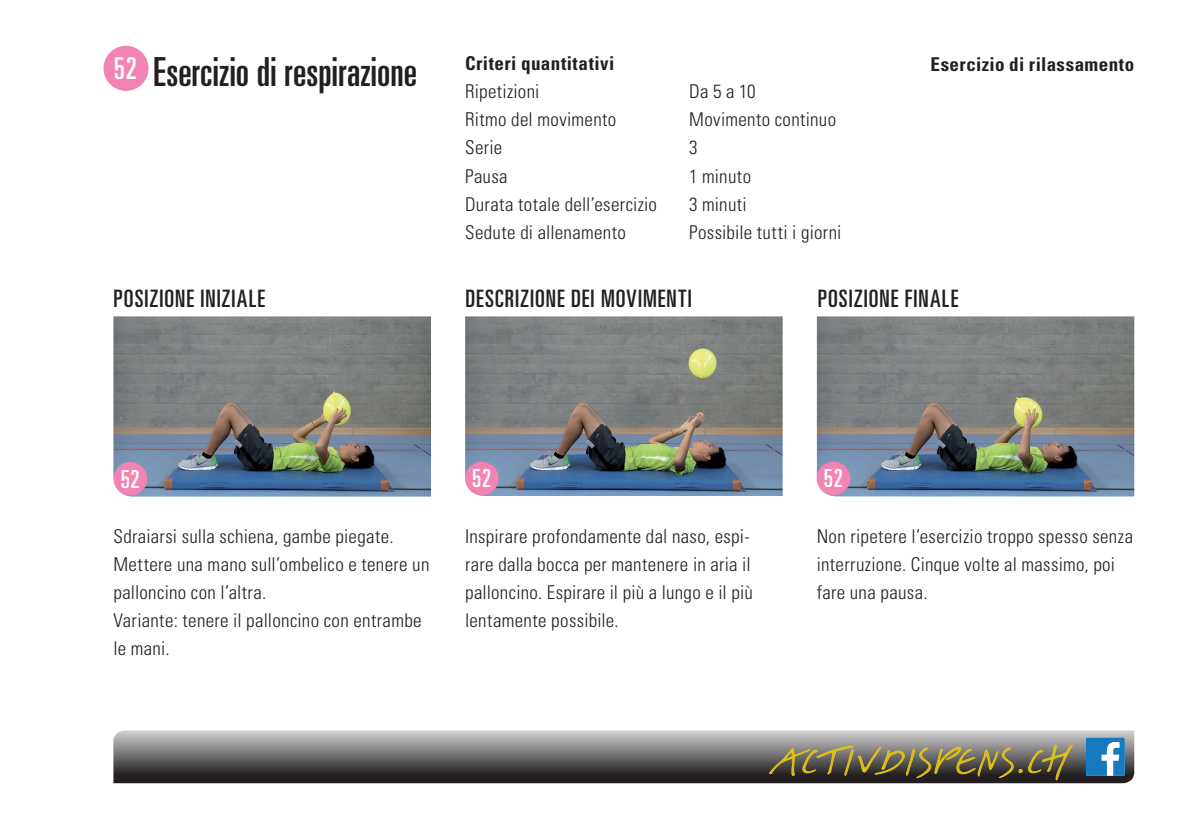
<style>
.page{position:relative;width:1191px;height:840px;background:#fff}
.page>*{position:absolute;margin:0;border:0;box-sizing:border-box;transform-origin:0 0}
.t1{font:ultra-condensed 40px "Univers LT Std";color:#231f20}
.t2{font:35.2px "Linotype Belle";letter-spacing:-.02em;color:#dec218}
.t3{font:ultra-condensed 30px "Univers LT Std";color:#fff}
.t4{font:ultra-condensed 24.8px "Univers LT Std";color:#fff}
.t5{font:ultra-condensed 24px "Univers LT Std";letter-spacing:.045em;color:#231f20}
.t6{font:300 condensed 19px/28px "Univers LT Std";letter-spacing:.02em;color:#231f20}
.t7{font:700 condensed 19px "Univers LT Std";letter-spacing:.025em;color:#231f20}
</style>
<div class="page">
<svg style="left:113px;top:730px;width:1021px;height:52px;background:#767475"></svg>
<svg style="left:768px;top:740px;width:306px;height:40px;background:#706a55"></svg>
<svg style="left:1086px;top:737px;width:38px;height:38px"></svg>
<img style="left:465px;top:316px;width:317px;height:179px">
<div style="left:465px;top:461px;width:33px;height:34px;background:#f284b4;border-radius:50%"></div>
<img style="left:817px;top:316px;width:317px;height:180px">
<div style="left:816px;top:461px;width:34px;height:34px;background:#f284b4;border-radius:50%"></div>
<div style="left:103px;top:46px;width:45px;height:45px;background:#f284b4;border-radius:50%"></div>
<img style="left:113px;top:316px;width:318px;height:180px">
<div style="left:114px;top:461px;width:33px;height:34px;background:#f284b4;border-radius:50%"></div>
<h3 class="t3" style="left:114px;top:51px;width:25px">52</h3>
<h1 class="t1" style="left:153px;top:49px;width:265px">Esercizio di respirazione</h1>
<p class="t7" style="left:465px;top:52px;width:151px">Criteri quantitativi</p>
<p class="t6" style="left:465px;top:78px;width:76px">Ripetizioni</p>
<p class="t6" style="left:689px;top:78px;width:68px">Da 5 a 10</p>
<p class="t6" style="left:465px;top:106px;width:153px">Ritmo del movimento</p>
<p class="t6" style="left:689px;top:106px;width:148px">Movimento continuo</p>
<p class="t6" style="left:465px;top:134px;width:39px">Serie</p>
<p class="t6" style="left:689px;top:134px;width:10px">3</p>
<p class="t6" style="left:465px;top:162px;width:44px">Pausa</p>
<p class="t6" style="left:689px;top:162px;width:63px">1 minuto</p>
<p class="t6" style="left:465px;top:190px;width:193px">Durata totale dell’esercizio</p>
<p class="t6" style="left:689px;top:190px;width:59px">3 minuti</p>
<p class="t6" style="left:465px;top:218px;width:162px">Sedute di allenamento</p>
<p class="t6" style="left:689px;top:218px;width:154px">Possibile tutti i giorni</p>
<p class="t7" style="left:930px;top:52px;width:205px">Esercizio di rilassamento</p>
<p class="t5" style="left:113px;top:284px;width:153px">POSIZIONE INIZIALE</p>
<p class="t5" style="left:465px;top:284px;width:228px">DESCRIZIONE DEI MOVIMENTI</p>
<p class="t5" style="left:817px;top:284px;width:142px">POSIZIONE FINALE</p>
<h3 class="t4" style="left:121px;top:464px;width:21px">52</h3>
<p class="t6" style="left:113px;top:522px;width:317px">Sdraiarsi sulla schiena, gambe piegate.<br>Mettere una mano sull’ombelico e tenere un palloncino con l’altra.<br>Variante: tenere il palloncino con entrambe le mani.</p>
<h3 class="t4" style="left:472px;top:464px;width:21px">52</h3>
<h3 class="t4" style="left:823px;top:464px;width:21px">52</h3>
<p class="t6" style="left:465px;top:522px;width:289px">Inspirare profondamente dal naso, espi&shy;rare dalla bocca per mantenere in aria il palloncino. Espirare il più a lungo e il più lentamente possibile.</p>
<p class="t6" style="left:816px;top:522px;width:318px">Non ripetere l’esercizio troppo spesso senza interruzione. Cinque volte al massimo, poi fare una pausa.</p>
<h2 class="t2" style="left:770px;top:744px;width:305px">activdispens.ch</h2>
</div>
